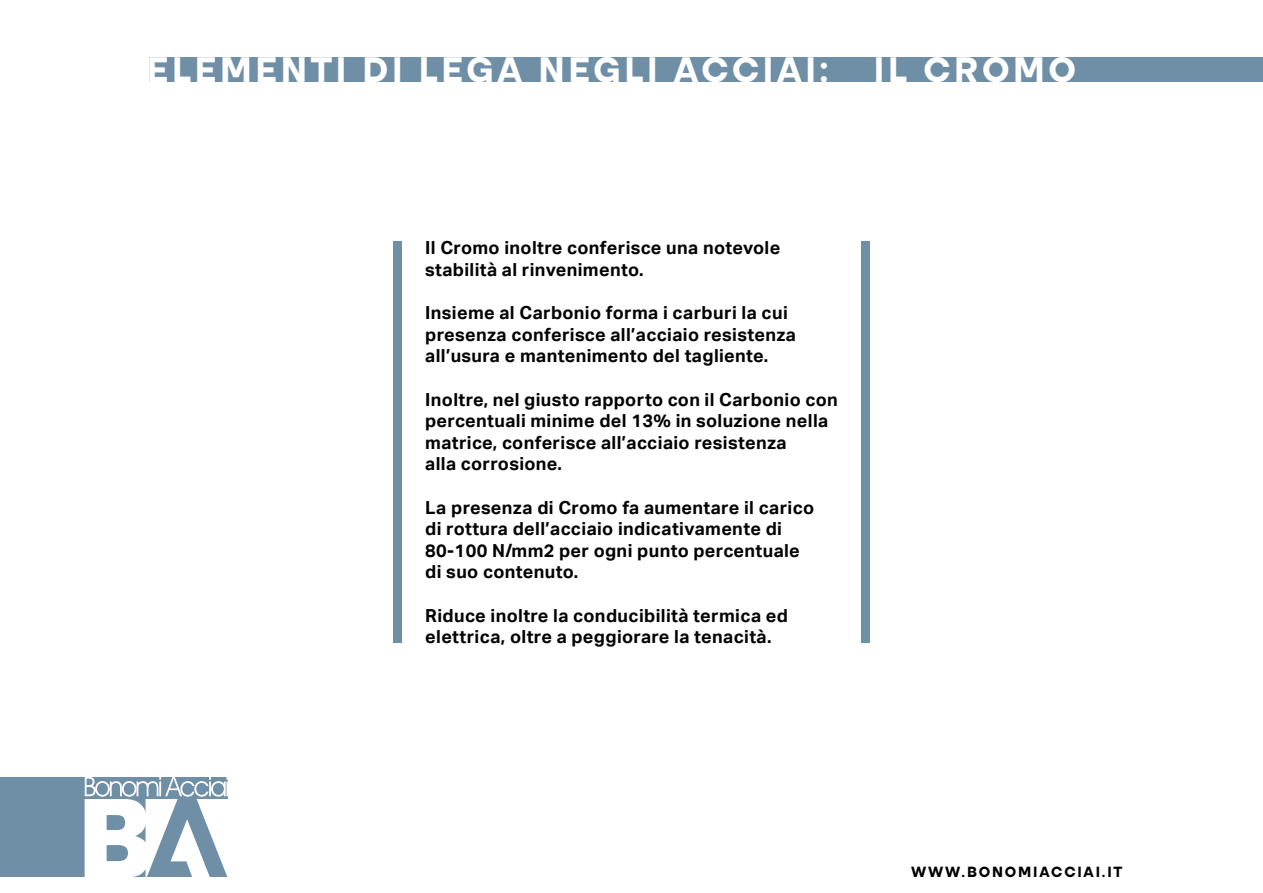
<style>
.page{position:relative;width:1263px;height:893px;background:#fff}
.page>*{position:absolute;margin:0;border:0;box-sizing:border-box;transform-origin:0 0}
.t1{font:700 36px "Altone Trial";letter-spacing:.1em;color:#fff}
.t2{font:700 18px/21.6px "Aktiv Grotesk";letter-spacing:.02em;color:#020203}
.t3{font:700 15px "Altone Trial";letter-spacing:.12em;color:#000}
</style>
<div class="page">
<div style="left:149px;top:58px;width:1114px;height:24px;background:#6f8fa6"></div>
<div style="left:0;top:777px;width:228px;height:100px;background:#6f8fa6"></div>
<svg style="left:85px;top:777px;width:143px;height:100px"></svg>
<div style="left:393px;top:241px;width:9px;height:402px;background:#6f8fa6"></div>
<div style="left:861px;top:241px;width:9px;height:402px;background:#6f8fa6"></div>
<h1 class="t1" style="left:147px;top:53px;width:683px">ELEMENTI DI LEGA NEGLI ACCIAI:</h1>
<h1 class="t1" style="left:874px;top:53px;width:204px">IL CROMO</h1>
<p class="t2" style="left:425px;top:237px;width:356px">Il Cromo inoltre conferisce una notevole stabilità al rinvenimento.</p>
<p class="t2" style="left:425px;top:302px;width:372px">Insieme al Carbonio forma i carburi la cui presenza conferisce all’acciaio resistenza all’usura e mantenimento del tagliente.</p>
<p class="t2" style="left:425px;top:389px;width:414px">Inoltre, nel giusto rapporto con il Carbonio con percentuali minime del 13% in soluzione nella matrice, conferisce all’acciaio resistenza<br>alla corrosione.</p>
<p class="t2" style="left:425px;top:497px;width:390px">La presenza di Cromo fa aumentare il carico di rottura dell’acciaio indicativamente di 80-100 N/mm2 per ogni punto percentuale di suo contenuto.</p>
<p class="t2" style="left:425px;top:605px;width:364px">Riduce inoltre la conducibilità termica ed elettrica, oltre a peggiorare la tenacità.</p>
<p class="t3" style="left:911px;top:865px;width:213px">WWW.BONOMIACCIAI.IT</p>
</div>
